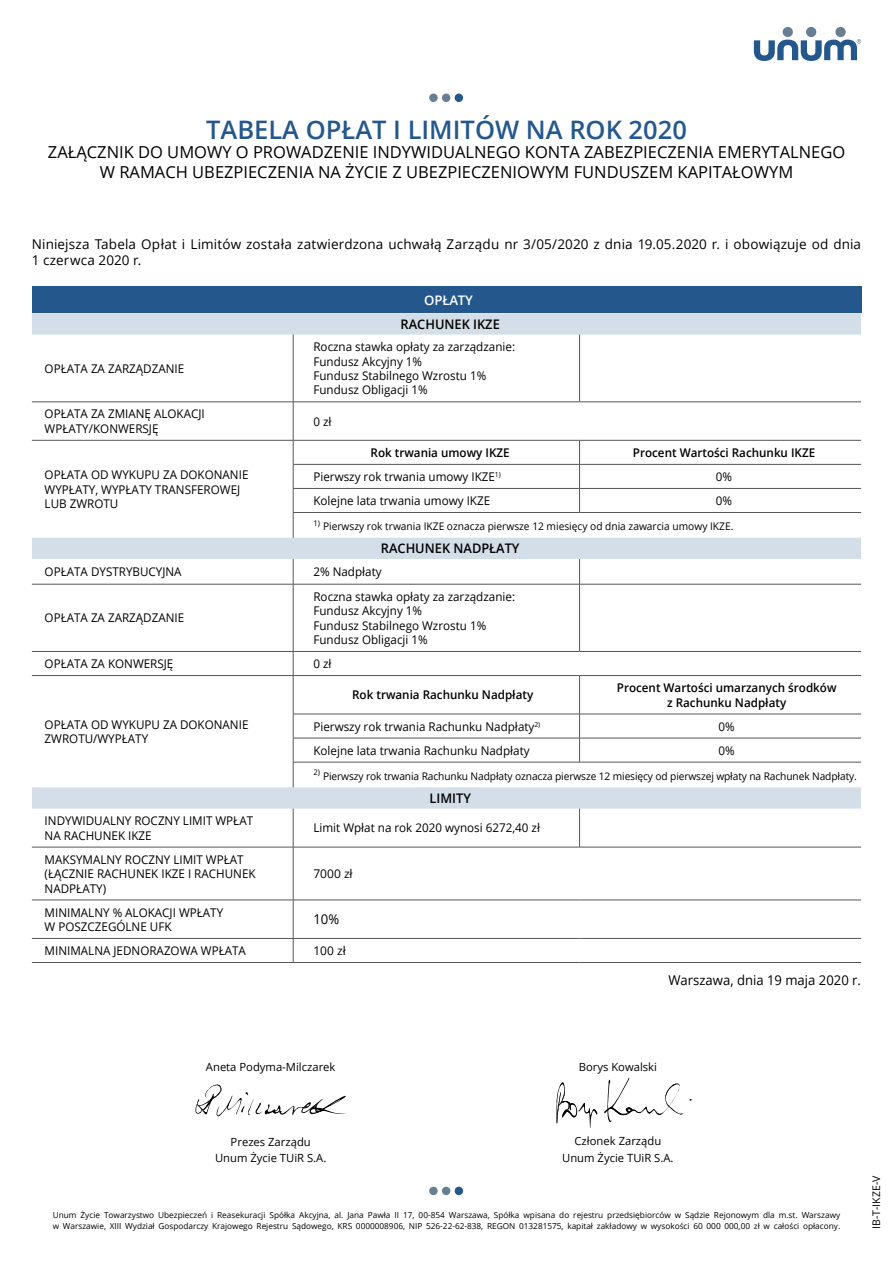
<style>
.page{position:relative;width:893px;height:1263px;background:#fff}
.page>*{position:absolute;margin:0;border:0;box-sizing:border-box;transform-origin:0 0}
.t1{font:600 25.5px "Open Sans";color:#24588d}
.t2{font:16.5px/19.8px "Open Sans";color:#000;text-align:center}
.t3{font:13.5px/16.2px "Open Sans";letter-spacing:.01em;color:#000}
.t4{font:600 13.2px "Open Sans";color:#000}
.t5{font:600 13.2px "Open Sans";letter-spacing:-.01em;color:#fff}
.t6{font:12px/14.4px "Open Sans";color:#000}
.t7{font:600 12px/14.4px "Open Sans";color:#000;text-align:center}
.t8{font:11.25px/16.5px "Open Sans";color:#000;text-align:center}
.t9{font:10.5px "Open Sans";letter-spacing:-.01em;color:#000}
.t10{font:8.25px/10.5px "Open Sans";color:#000}
</style>
<div class="page">
<div style="left:32px;top:287px;width:829px;height:26px;background:#24588d"></div>
<svg style="left:32px;top:313px;width:829px;height:496px"></svg>
<hr style="left:293px;top:335px;width:1px;height:67px;background:#565656">
<hr style="left:579px;top:335px;width:1px;height:67px;background:#565656">
<hr style="left:32px;top:402px;width:261px;height:1px;background:#565656">
<hr style="left:293px;top:402px;width:287px;height:1px;background:#565656">
<hr style="left:293px;top:402px;width:1px;height:38px;background:#565656">
<hr style="left:580px;top:402px;width:281px;height:1px;background:#565656">
<hr style="left:32px;top:440px;width:261px;height:1px;background:#565656">
<hr style="left:293px;top:440px;width:287px;height:1px;background:#565656">
<hr style="left:580px;top:440px;width:281px;height:1px;background:#565656">
<hr style="left:293px;top:464px;width:287px;height:1px;background:#565656">
<hr style="left:580px;top:464px;width:281px;height:1px;background:#565656">
<hr style="left:293px;top:488px;width:287px;height:1px;background:#565656">
<hr style="left:580px;top:488px;width:281px;height:1px;background:#565656">
<svg style="left:579px;top:440px;width:1px;height:72px"></svg>
<hr style="left:293px;top:512px;width:287px;height:1px;background:#565656">
<svg style="left:293px;top:440px;width:1px;height:98px"></svg>
<hr style="left:580px;top:512px;width:281px;height:1px;background:#565656">
<svg style="left:293px;top:559px;width:1px;height:25px"></svg>
<svg style="left:579px;top:559px;width:1px;height:25px"></svg>
<hr style="left:32px;top:584px;width:261px;height:1px;background:#565656">
<hr style="left:293px;top:584px;width:287px;height:1px;background:#565656">
<hr style="left:293px;top:584px;width:1px;height:67px;background:#565656">
<hr style="left:580px;top:584px;width:281px;height:1px;background:#565656">
<hr style="left:579px;top:584px;width:1px;height:67px;background:#565656">
<hr style="left:32px;top:651px;width:261px;height:1px;background:#565656">
<hr style="left:293px;top:651px;width:287px;height:1px;background:#565656">
<svg style="left:293px;top:652px;width:1px;height:23px"></svg>
<hr style="left:580px;top:651px;width:281px;height:1px;background:#565656">
<hr style="left:32px;top:675px;width:261px;height:1px;background:#565656">
<hr style="left:293px;top:675px;width:287px;height:1px;background:#565656">
<hr style="left:293px;top:676px;width:1px;height:38px;background:#565656">
<hr style="left:580px;top:675px;width:281px;height:1px;background:#565656">
<hr style="left:579px;top:676px;width:1px;height:38px;background:#565656">
<hr style="left:293px;top:714px;width:287px;height:1px;background:#565656">
<hr style="left:580px;top:714px;width:281px;height:1px;background:#565656">
<hr style="left:293px;top:738px;width:287px;height:1px;background:#565656">
<hr style="left:580px;top:738px;width:281px;height:1px;background:#565656">
<svg style="left:579px;top:714px;width:1px;height:48px"></svg>
<hr style="left:293px;top:762px;width:287px;height:1px;background:#565656">
<svg style="left:293px;top:714px;width:1px;height:73px"></svg>
<hr style="left:580px;top:762px;width:281px;height:1px;background:#565656">
<hr style="left:293px;top:809px;width:1px;height:38px;background:#565656">
<hr style="left:579px;top:809px;width:1px;height:38px;background:#565656">
<hr style="left:32px;top:847px;width:261px;height:1px;background:#565656">
<hr style="left:293px;top:847px;width:287px;height:1px;background:#565656">
<hr style="left:293px;top:847px;width:1px;height:53px;background:#565656">
<hr style="left:580px;top:847px;width:281px;height:1px;background:#565656">
<hr style="left:32px;top:900px;width:261px;height:1px;background:#565656">
<hr style="left:293px;top:900px;width:287px;height:1px;background:#565656">
<hr style="left:293px;top:900px;width:1px;height:38px;background:#565656">
<hr style="left:580px;top:900px;width:281px;height:1px;background:#565656">
<hr style="left:32px;top:938px;width:261px;height:1px;background:#565656">
<hr style="left:293px;top:938px;width:287px;height:1px;background:#565656">
<svg style="left:293px;top:939px;width:1px;height:23px"></svg>
<hr style="left:580px;top:938px;width:281px;height:1px;background:#565656">
<hr style="left:32px;top:962px;width:261px;height:1px;background:#565656">
<hr style="left:293px;top:962px;width:287px;height:1px;background:#565656">
<hr style="left:580px;top:962px;width:281px;height:1px;background:#565656">
<div style="left:429px;top:94px;width:9px;height:8px;background:#687e91;border-radius:50%"></div>
<div style="left:442px;top:94px;width:8px;height:8px;background:#687e91;border-radius:50%"></div>
<div style="left:455px;top:94px;width:8px;height:8px;background:#24588d;border-radius:50%"></div>
<svg style="left:195px;top:1084px;width:151px;height:32px"></svg>
<svg style="left:556px;top:1082px;width:42px;height:46px"></svg>
<svg style="left:604px;top:1078px;width:79px;height:44px"></svg>
<div style="left:783px;top:27px;width:10px;height:10px;background:#687e91;border-radius:50%"></div>
<div style="left:806px;top:27px;width:10px;height:10px;background:#687e91;border-radius:50%"></div>
<div style="left:835px;top:27px;width:11px;height:10px;background:#687e91;border-radius:50%"></div>
<svg style="left:754px;top:39px;width:107px;height:22px"></svg>
<div style="left:429px;top:1187px;width:9px;height:8px;background:#687e91;border-radius:50%"></div>
<div style="left:442px;top:1187px;width:8px;height:8px;background:#687e91;border-radius:50%"></div>
<div style="left:455px;top:1187px;width:8px;height:8px;background:#24588d;border-radius:50%"></div>
<h1 class="t1" style="left:206px;top:112px;width:482px">TABELA OPŁAT I LIMITÓW NA ROK 2020</h1>
<h2 class="t2" style="left:48px;top:142px;width:799px">ZAŁĄCZNIK DO UMOWY O PROWADZENIE INDYWIDUALNEGO KONTA ZABEZPIECZENIA EMERYTALNEGO<br>W RAMACH UBEZPIECZENIA NA ŻYCIE Z UBEZPIECZENIOWYM FUNDUSZEM KAPITAŁOWYM</h2>
<p class="t3" style="left:32px;top:236px;width:831px">Niniejsza Tabela Opłat i Limitów została zatwierdzona uchwałą Zarządu nr 3/05/2020 z dnia 19.05.2020 r. i obowiązuje od dnia<br>1 czerwca 2020 r.</p>
<p class="t5" style="left:424px;top:291px;width:51px">OPŁATY</p>
<p class="t4" style="left:401px;top:315px;width:101px">RACHUNEK IKZE</p>
<p class="t6" style="left:45px;top:361px;width:141px">OPŁATA ZA ZARZĄDZANIE</p>
<p class="t6" style="left:313px;top:339px;width:203px">Roczna stawka opłaty za zarządzanie:<br>Fundusz Akcyjny 1%<br>Fundusz Stabilnego Wzrostu 1%<br>Fundusz Obligacji 1%</p>
<p class="t6" style="left:45px;top:407px;width:162px">OPŁATA ZA ZMIANĘ ALOKACJI<br>WPŁATY/KONWERSJĘ</p>
<p class="t6" style="left:313px;top:414px;width:20px">0 zł</p>
<p class="t6" style="left:45px;top:467px;width:205px">OPŁATA OD WYKUPU ZA DOKONANIE<br>WYPŁATY, WYPŁATY TRANSFEROWEJ<br>LUB ZWROTU</p>
<p class="t7" style="left:371px;top:445px;width:141px">Rok trwania umowy IKZE</p>
<p class="t7" style="left:633px;top:445px;width:184px">Procent Wartości Rachunku IKZE</p>
<p class="t6" style="left:313px;top:469px;width:189px">Pierwszy rok trwania umowy IKZE<sup>1)</sup></p>
<p class="t6" style="left:716px;top:469px;width:18px">0%</p>
<p class="t6" style="left:313px;top:493px;width:178px">Kolejne lata trwania umowy IKZE</p>
<p class="t6" style="left:716px;top:493px;width:18px">0%</p>
<p class="t9" style="left:313px;top:519px;width:421px"><sup>1)</sup> Pierwszy rok trwania IKZE oznacza pierwsze 12 miesięcy od dnia zawarcia umowy IKZE.</p>
<p class="t4" style="left:381px;top:539px;width:140px">RACHUNEK NADPŁATY</p>
<p class="t6" style="left:45px;top:564px;width:139px">OPŁATA DYSTRYBUCYJNA</p>
<p class="t6" style="left:313px;top:564px;width:70px">2% Nadpłaty</p>
<p class="t6" style="left:45px;top:610px;width:141px">OPŁATA ZA ZARZĄDZANIE</p>
<p class="t6" style="left:313px;top:589px;width:203px">Roczna stawka opłaty za zarządzanie:<br>Fundusz Akcyjny 1%<br>Fundusz Stabilnego Wzrostu 1%<br>Fundusz Obligacji 1%</p>
<p class="t6" style="left:45px;top:656px;width:130px">OPŁATA ZA KONWERSJĘ</p>
<p class="t6" style="left:313px;top:656px;width:20px">0 zł</p>
<p class="t6" style="left:45px;top:717px;width:205px">OPŁATA OD WYKUPU ZA DOKONANIE<br>ZWROTU/WYPŁATY</p>
<p class="t7" style="left:352px;top:687px;width:183px">Rok trwania Rachunku Nadpłaty</p>
<p class="t7" style="left:617px;top:680px;width:221px">Procent Wartości umarzanych środków z Rachunku Nadpłaty</p>
<p class="t6" style="left:313px;top:719px;width:228px">Pierwszy rok trwania Rachunku Nadpłaty<sup>2)</sup></p>
<p class="t6" style="left:719px;top:719px;width:18px">0%</p>
<p class="t6" style="left:313px;top:743px;width:218px">Kolejne lata trwania Rachunku Nadpłaty</p>
<p class="t6" style="left:719px;top:743px;width:18px">0%</p>
<p class="t9" style="left:313px;top:769px;width:545px"><sup>2)</sup> Pierwszy rok trwania Rachunku Nadpłaty oznacza pierwsze 12 miesięcy od pierwszej wpłaty na Rachunek Nadpłaty.</p>
<p class="t4" style="left:430px;top:789px;width:43px">LIMITY</p>
<p class="t6" style="left:45px;top:813px;width:210px">INDYWIDUALNY ROCZNY LIMIT WPŁAT<br>NA RACHUNEK IKZE</p>
<p class="t6" style="left:313px;top:820px;width:228px">Limit Wpłat na rok 2020 wynosi 6272,40 zł</p>
<p class="t6" style="left:45px;top:852px;width:212px">MAKSYMALNY ROCZNY LIMIT WPŁAT (ŁĄCZNIE RACHUNEK IKZE I RACHUNEK<br>NADPŁATY)</p>
<p class="t6" style="left:313px;top:866px;width:41px">7000 zł</p>
<p class="t6" style="left:45px;top:905px;width:180px">MINIMALNY % ALOKACJI WPŁATY<br>W POSZCZEGÓLNE UFK</p>
<p class="t3" style="left:313px;top:911px;width:27px">10%</p>
<p class="t6" style="left:45px;top:943px;width:203px">MINIMALNA JEDNORAZOWA WPŁATA</p>
<p class="t6" style="left:313px;top:943px;width:34px">100 zł</p>
<p class="t3" style="left:668px;top:971px;width:194px">Warszawa, dnia 19 maja 2020 r.</p>
<p class="t8" style="left:206px;top:1059px;width:131px">Aneta Podyma-Milczarek</p>
<p class="t8" style="left:215px;top:1133px;width:113px">Prezes Zarządu<br>Unum Życie TUiR S.A.</p>
<p class="t8" style="left:579px;top:1058px;width:80px">Borys Kowalski</p>
<p class="t8" style="left:562px;top:1133px;width:113px">Członek Zarządu<br>Unum Życie TUiR S.A.</p>
<p class="t10" style="left:53px;top:1210px;width:789px">Unum Życie Towarzystwo Ubezpieczeń i Reasekuracji Spółka Akcyjna, al. Jana Pawła II 17, 00-854 Warszawa, Spółka wpisana do rejestru przedsiębiorców w Sądzie Rejonowym dla m.st. Warszawy w Warszawie, XIII Wydział Gospodarczy Krajowego Rejestru Sądowego, KRS 0000008906, NIP 526-22-62-838, REGON 013281575, kapitał zakładowy w wysokości 60 000 000,00 zł w całości opłacony.</p>
<p class="t9" style="left:869px;top:1229px;width:55px;rotate:-90deg">IB-T-IKZE-V</p>
</div>
